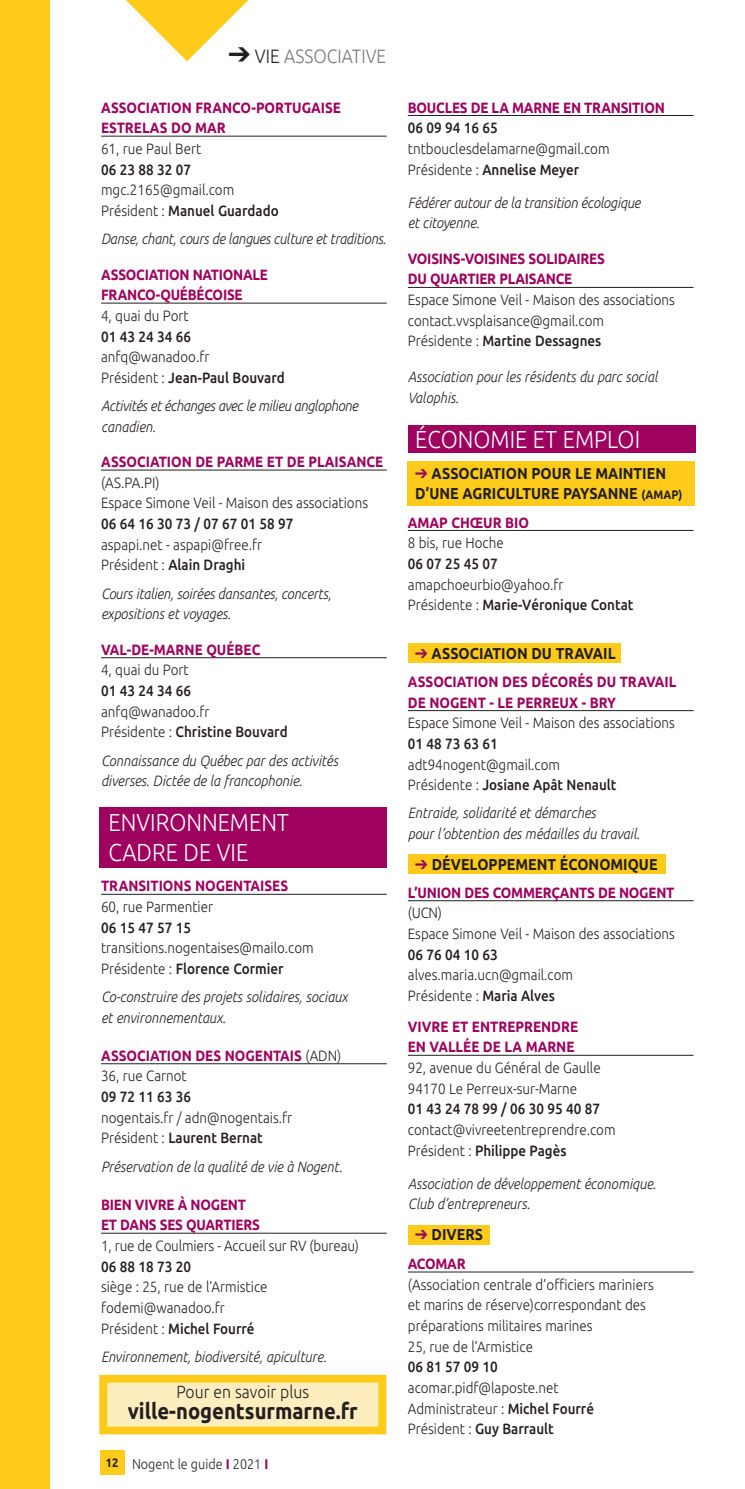
<style>
.page{position:relative;width:745px;height:1489px;background:#fff}
.page>*{position:absolute;margin:0;border:0;box-sizing:border-box;transform-origin:0 0}
.t1{font:300 24.5px/29.4px "Ubuntu";color:#fff;scale:.9 1}
.t2{font:700 22.4px "Ubuntu";color:#231f20;scale:.9 1}
.t3{font:300 19.25px "Ubuntu";color:#76787b;scale:.9 1}
.t4{font:300 17.5px "Ubuntu";color:#231f20;scale:.9 1}
.t5{font:700 15.75px/20.7px "Ubuntu";color:#231f20;text-align:center;scale:.9 1}
.t6{font:300 14.88px/20.7px "Ubuntu";color:#231f20;scale:.9 1}
.t7{font:italic 300 14.88px/20.7px "Ubuntu";color:#231f20;scale:.9 1}
.t8{font:700 14.88px/20.7px "Ubuntu";color:#9e015e;scale:.9 1}
.t9{font:500 14.88px "Ubuntu";color:#231f20;scale:.9 1}
.t10{font:italic 300 14.88px/20.7px "Ubuntu";letter-spacing:-.025em;color:#231f20;scale:.9 1}
.t11{font:300 14px "Ubuntu";color:#231f20;scale:.9 1}
.s1{color:#231f20}
.s2{font-weight:500}
.s3{font-weight:300;color:#231f20}
.s4{font-weight:700;font-size:12.25px}
.s5{font-weight:700;color:#9e015e}
.s6{font-size:12.25px}
</style>
<div class="page">
<div style="left:99px;top:806px;width:287px;height:61px;background:#9e015e"></div>
<div style="left:408px;top:643px;width:212px;height:19px;background:#fecb1b"></div>
<div style="left:408px;top:853px;width:257px;height:20px;background:#fecb1b"></div>
<div style="left:408px;top:1224px;width:81px;height:20px;background:#fecb1b"></div>
<div style="left:407px;top:461px;width:287px;height:45px;background:#fecb1b"></div>
<div style="left:407px;top:425px;width:287px;height:28px;background:#9e015e"></div>
<div style="left:0;top:0;width:50px;height:1488px;background:#fecb1b"></div>
<div style="left:100px;top:1450px;width:25px;height:25px;background:#fecb1b"></div>
<hr style="left:101px;top:136px;width:285px;height:1px;background:#231f20">
<hr style="left:101px;top:303px;width:285px;height:1px;background:#231f20">
<hr style="left:101px;top:470px;width:285px;height:1px;background:#231f20">
<hr style="left:101px;top:657px;width:285px;height:1px;background:#231f20">
<hr style="left:101px;top:894px;width:285px;height:1px;background:#231f20">
<hr style="left:101px;top:1063px;width:285px;height:1px;background:#231f20">
<hr style="left:101px;top:1232px;width:285px;height:1px;background:#231f20">
<hr style="left:407px;top:115px;width:286px;height:1px;background:#231f20">
<hr style="left:407px;top:287px;width:286px;height:1px;background:#231f20">
<hr style="left:407px;top:530px;width:286px;height:1px;background:#231f20">
<hr style="left:407px;top:710px;width:286px;height:1px;background:#231f20">
<hr style="left:407px;top:900px;width:286px;height:1px;background:#231f20">
<hr style="left:407px;top:1054px;width:286px;height:1px;background:#231f20">
<hr style="left:407px;top:1271px;width:286px;height:1px;background:#231f20">
<div style="left:107px;top:1382px;width:271px;height:44px;background:#feedbe"></div>
<div style="left:99px;top:1374px;width:287px;height:60px;border:8px solid #fecb1b"></div>
<svg style="left:126px;top:0;width:123px;height:61px"></svg>
<p class="t3" style="left:255px;top:44px;width:147px"><span class="s1">VIE</span> ASSOCIATIVE</p>
<p class="t8" style="left:101px;top:97px;width:268px">ASSOCIATION FRANCO-PORTUGAISE<br>ESTRELAS DO MAR</p>
<p class="t6" style="left:101px;top:138px;width:113px">61, rue Paul Bert</p>
<p class="t9" style="left:101px;top:160px;width:101px">06 23 88 32 07</p>
<p class="t6" style="left:101px;top:179px;width:199px">mgc.2165@gmail.com<br>Président : <span class="s2">Manuel Guardado</span></p>
<p class="t7" style="left:101px;top:228px;width:318px">Danse, chant, cours de langues culture et traditions.</p>
<p class="t8" style="left:101px;top:264px;width:187px">ASSOCIATION NATIONALE<br>FRANCO-QUÉBÉCOISE</p>
<p class="t6" style="left:101px;top:305px;width:99px">4, quai du Port</p>
<p class="t9" style="left:101px;top:327px;width:101px">01 43 24 34 66</p>
<p class="t6" style="left:101px;top:346px;width:205px">anfq@wanadoo.fr<br>Président : <span class="s2">Jean-Paul Bouvard</span></p>
<p class="t10" style="left:101px;top:395px;width:287px">Activités et échanges avec le milieu anglophone canadien.</p>
<p class="t8" style="left:101px;top:451px;width:315px">ASSOCIATION DE PARME ET DE PLAISANCE</p>
<p class="t6" style="left:101px;top:472px;width:298px">(AS.PA.PI)<br>Espace Simone Veil - Maison des associations</p>
<p class="t9" style="left:101px;top:514px;width:215px">06 64 16 30 73 / 07 67 01 58 97</p>
<p class="t6" style="left:101px;top:534px;width:180px">aspapi.net - aspapi@free.fr<br>Président : <span class="s2">Alain Draghi</span></p>
<p class="t7" style="left:101px;top:582px;width:257px">Cours italien, soirées dansantes, concerts, expositions et voyages.</p>
<p class="t8" style="left:101px;top:639px;width:178px">VAL-DE-MARNE QUÉBEC</p>
<p class="t6" style="left:101px;top:659px;width:99px">4, quai du Port</p>
<p class="t9" style="left:101px;top:681px;width:101px">01 43 24 34 66</p>
<p class="t6" style="left:101px;top:700px;width:209px">anfq@wanadoo.fr<br>Présidente : <span class="s2">Christine Bouvard</span></p>
<p class="t7" style="left:101px;top:749px;width:265px">Connaissance du Québec par des activités diverses. Dictée de la francophonie.</p>
<h1 class="t1" style="left:108px;top:807px;width:202px">ENVIRONNEMENT<br>CADRE DE VIE</h1>
<p class="t8" style="left:101px;top:875px;width:209px">TRANSITIONS NOGENTAISES</p>
<p class="t6" style="left:101px;top:896px;width:126px">60, rue Parmentier</p>
<p class="t9" style="left:101px;top:918px;width:101px">06 15 47 57 15</p>
<p class="t6" style="left:101px;top:937px;width:238px">transitions.nogentaises@mailo.com<br>Présidente : <span class="s2">Florence Cormier</span></p>
<p class="t7" style="left:101px;top:986px;width:275px">Co-construire des projets solidaires, sociaux et environnementaux.</p>
<p class="t8" style="left:101px;top:1044px;width:268px">ASSOCIATION DES NOGENTAIS <span class="s3">(ADN)<br>36, rue Carnot</span></p>
<p class="t9" style="left:101px;top:1087px;width:101px">09 72 11 63 36</p>
<p class="t6" style="left:101px;top:1106px;width:214px">nogentais.fr / adn@nogentais.fr<br>Président : <span class="s2">Laurent Bernat</span></p>
<p class="t7" style="left:101px;top:1155px;width:269px">Préservation de la qualité de vie à Nogent.</p>
<p class="t8" style="left:101px;top:1193px;width:178px">BIEN VIVRE À NOGENT<br>ET DANS SES QUARTIERS</p>
<p class="t6" style="left:101px;top:1234px;width:288px">1, rue de Coulmiers - Accueil sur RV (bureau)</p>
<p class="t9" style="left:101px;top:1256px;width:101px">06 88 18 73 20</p>
<p class="t6" style="left:101px;top:1276px;width:186px">siège : 25, rue de l’Armistice fodemi@wanadoo.fr<br>Président : <span class="s2">Michel Fourré</span></p>
<p class="t7" style="left:101px;top:1345px;width:252px">Environnement, biodiversité, apiculture.</p>
<p class="t4" style="left:176px;top:1381px;width:149px">Pour en savoir plus</p>
<h2 class="t2" style="left:128px;top:1397px;width:257px">ville-nogentsurmarne.fr</h2>
<p class="t11" style="left:106px;top:1454px;width:182px"><span class="s4">12</span> Nogent le guide <span class="s5">I</span> 2021 <span class="s5">I</span></p>
<p class="t8" style="left:407px;top:97px;width:287px">BOUCLES DE LA MARNE EN TRANSITION</p>
<p class="t9" style="left:407px;top:118px;width:101px">06 09 94 16 65</p>
<p class="t6" style="left:407px;top:138px;width:225px">tntbouclesdelamarne@gmail.com<br>Présidente : <span class="s2">Annelise Meyer</span></p>
<p class="t7" style="left:407px;top:192px;width:260px">Fédérer autour de la transition écologique et citoyenne.</p>
<p class="t8" style="left:407px;top:248px;width:220px">VOISINS-VOISINES SOLIDAIRES<br>DU QUARTIER PLAISANCE</p>
<p class="t6" style="left:407px;top:289px;width:298px">Espace Simone Veil - Maison des associations contact.vvsplaisance@gmail.com<br>Présidente : <span class="s2">Martine Dessagnes</span></p>
<p class="t7" style="left:407px;top:366px;width:279px">Association pour les résidents du parc social<br>Valophis.</p>
<h1 class="t1" style="left:415px;top:424px;width:251px">ÉCONOMIE ET EMPLOI</h1>
<p class="t5" style="left:415px;top:462px;width:298px">ASSOCIATION POUR LE MAINTIEN<br>D’UNE AGRICULTURE PAYSANNE <span class="s6">(AMAP)</span></p>
<p class="t8" style="left:407px;top:511px;width:136px">AMAP CHŒUR BIO</p>
<p class="t6" style="left:407px;top:532px;width:108px">8 bis, rue Hoche</p>
<p class="t9" style="left:407px;top:554px;width:101px">06 07 25 45 07</p>
<p class="t6" style="left:407px;top:573px;width:252px">amapchoeurbio@yahoo.fr<br>Présidente : <span class="s2">Marie-Véronique Contat</span></p>
<p class="t5" style="left:431px;top:642px;width:206px">ASSOCIATION DU TRAVAIL</p>
<p class="t8" style="left:407px;top:671px;width:299px">ASSOCIATION DES DÉCORÉS DU TRAVAIL<br>DE NOGENT - LE PERREUX - BRY</p>
<p class="t6" style="left:407px;top:712px;width:298px">Espace Simone Veil - Maison des associations</p>
<p class="t9" style="left:407px;top:734px;width:101px">01 48 73 63 61</p>
<p class="t6" style="left:407px;top:753px;width:233px">adt94nogent@gmail.com<br>Présidente : <span class="s2">Josiane Apât Nenault</span></p>
<p class="t7" style="left:407px;top:802px;width:259px">Entraide, solidarité et démarches<br>pour l’obtention des médailles du travail.</p>
<p class="t5" style="left:431px;top:853px;width:252px">DÉVELOPPEMENT ÉCONOMIQUE</p>
<p class="t8" style="left:407px;top:881px;width:297px">L’UNION DES COMMERÇANTS DE NOGENT</p>
<p class="t6" style="left:407px;top:902px;width:298px">(UCN)<br>Espace Simone Veil - Maison des associations</p>
<p class="t9" style="left:407px;top:945px;width:101px">06 76 04 10 63</p>
<p class="t6" style="left:407px;top:964px;width:185px">alves.maria.ucn@gmail.com<br>Présidente : <span class="s2">Maria Alves</span></p>
<p class="t8" style="left:407px;top:1015px;width:191px">VIVRE ET ENTREPRENDRE<br>EN VALLÉE DE LA MARNE</p>
<p class="t6" style="left:407px;top:1056px;width:216px">92, avenue du Général de Gaulle<br>94170 Le Perreux-sur-Marne</p>
<p class="t9" style="left:407px;top:1099px;width:215px">01 43 24 78 99 / 06 30 95 40 87</p>
<p class="t6" style="left:407px;top:1118px;width:232px">contact@vivreetentreprendre.com<br>Président : <span class="s2">Philippe Pagès</span></p>
<p class="t7" style="left:407px;top:1172px;width:277px">Association de développement économique.<br>Club d’entrepreneurs.</p>
<p class="t5" style="left:431px;top:1223px;width:59px">DIVERS</p>
<p class="t8" style="left:407px;top:1253px;width:66px">ACOMAR</p>
<p class="t6" style="left:407px;top:1273px;width:275px">(Association centrale d’officiers mariniers et marins de réserve)correspondant des préparations militaires marines<br>25, rue de l’Armistice</p>
<p class="t9" style="left:407px;top:1357px;width:101px">06 81 57 09 10</p>
<p class="t6" style="left:407px;top:1376px;width:208px">acomar.pidf@laposte.net<br>Administrateur : <span class="s2">Michel Fourré<br></span>Président : <span class="s2">Guy Barrault</span></p>
</div>
